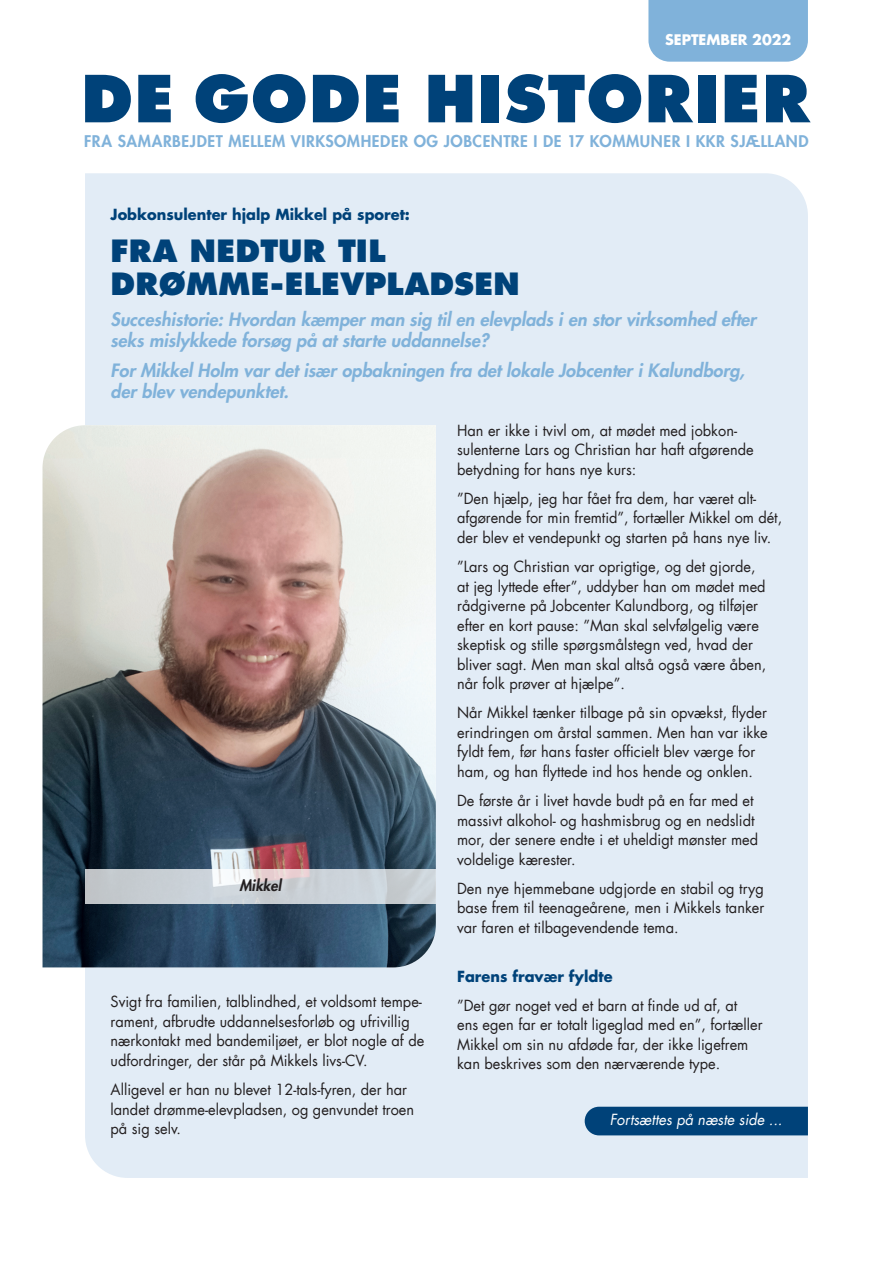
<style>
.page{position:relative;width:893px;height:1263px;background:#fff}
.page>*{position:absolute;margin:0;border:0;box-sizing:border-box;transform-origin:0 0}
.t1{font:800 63px "Futura LT";letter-spacing:.025em;color:#004279}
.Overskrift_-_Nyt_des{font:800 30px/33px "Futura LT";letter-spacing:.005em;color:#004279}
.Underoverskrift_-_Ny{font:italic 800 18px/21px "Futura LT";color:#80b2da}
.t2{font:800 15.75px "Futura LT";letter-spacing:.035em;color:#80b2da}
.Brødtekst_-_Nyt_desi{font:15px/19.5px "Futura LT";color:#231f20}
.Mellemrubrik_-_Nyt_d{font:700 15px "Futura LT";color:#004279}
.Kildeangivelse_-_Nyt{font:italic 15px "Futura LT";color:#fff}
.Billedtekst_-_Nyt_de{font:italic 800 15px "Futura LT";color:#231f20}
.t3{font:700 14.25px "Futura LT";letter-spacing:-.005em;color:#fff}
</style>
<div class="page">
<div style="left:85px;top:173px;width:723px;height:1005px;background:#e2ecf6"></div>
<div style="left:648px;top:0;width:160px;height:62px;background:#80b2da"></div>
<img style="left:43px;top:425px;width:393px;height:542px">
<div style="left:585px;top:1107px;width:223px;height:28px;background:#004279"></div>
<svg style="left:85px;top:870px;width:351px;height:34px;fill:#cad1d6"></svg>
<p class="t3" style="left:665px;top:30px;width:128px">SEPTEMBER 2022</p>
<p class="t1" style="left:81px;top:59px;width:730px">DE GODE HISTORIER</p>
<p class="t2" style="left:84px;top:131px;width:726px">FRA SAMARBEJDET MELLEM VIRKSOMHEDER OG JOBCENTRE I DE 17 KOMMUNER I KKR SJÆLLAND</p>
<h3 class="Mellemrubrik_-_Nyt_d" style="left:111px;top:204px;width:301px">Jobkonsulenter hjalp Mikkel på sporet:</h3>
<h1 class="Overskrift_-_Nyt_des" style="left:111px;top:234px;width:411px">FRA NEDTUR TIL<br>DRØMME-ELEVPLADSEN</h1>
<h2 class="Underoverskrift_-_Ny" style="left:111px;top:308px;width:647px">Succeshistorie: Hvordan kæmper man sig til en elevplads i en stor virksomhed efter seks mislykkede forsøg på at starte uddannelse?</h2>
<h2 class="Underoverskrift_-_Ny" style="left:111px;top:360px;width:636px">For Mikkel Holm var det især opbakningen fra det lokale Jobcenter i Kalundborg, der blev vendepunktet.</h2>
<h4 class="Billedtekst_-_Nyt_de" style="left:239px;top:876px;width:43px">Mikkel</h4>
<p class="Brødtekst_-_Nyt_desi" style="left:111px;top:992px;width:315px">Svigt fra familien, talblindhed, et voldsomt tempe&shy;rament, afbrudte uddannelsesforløb og ufrivillig nærkontakt med bandemiljøet, er blot nogle af de udfordringer, der står på Mikkels livs-CV.</p>
<p class="Brødtekst_-_Nyt_desi" style="left:111px;top:1080px;width:305px">Alligevel er han nu blevet 12-tals-fyren, der har landet drømme-elevpladsen, og genvundet troen på sig selv.</p>
<p class="Brødtekst_-_Nyt_desi" style="left:457px;top:420px;width:298px">Han er ikke i tvivl om, at mødet med jobkon-- sulenterne Lars og Christian har haft afgørende betydning for hans nye kurs:</p>
<p class="Brødtekst_-_Nyt_desi" style="left:457px;top:489px;width:327px">”Den hjælp, jeg har fået fra dem, har været alt&shy;afgørende for min fremtid”, fortæller Mikkel om dét, der blev et vendepunkt og starten på hans nye liv.</p>
<p class="Brødtekst_-_Nyt_desi" style="left:457px;top:557px;width:311px">”Lars og Christian var oprigtige, og det gjorde, at jeg lyttede efter”, uddyber han om mødet med rådgiverne på Jobcenter Kalundborg, og tilføjer efter en kort pause: ”Man skal selvfølgelig være skeptisk og stille spørgsmålstegn ved, hvad der bliver sagt. Men man skal altså også være åben, når folk prøver at hjælpe”.</p>
<p class="Brødtekst_-_Nyt_desi" style="left:457px;top:703px;width:312px">Når Mikkel tænker tilbage på sin opvækst, flyder erindringen om årstal sammen. Men han var ikke fyldt fem, før hans faster officielt blev værge for ham, og han flyttede ind hos hende og onklen.</p>
<p class="Brødtekst_-_Nyt_desi" style="left:457px;top:791px;width:303px">De første år i livet havde budt på en far med et massivt alkohol- og hashmisbrug og en nedslidt mor, der senere endte i et uheldigt mønster med voldelige kærester.</p>
<p class="Brødtekst_-_Nyt_desi" style="left:457px;top:879px;width:309px;text-align:justify">Den nye hjemmebane udgjorde en stabil og tryg base frem til teenageårene, men i Mikkels tanker var faren et tilbagevendende tema.</p>
<h3 class="Mellemrubrik_-_Nyt_d" style="left:457px;top:966px;width:157px">Farens fravær fyldte</h3>
<p class="Brødtekst_-_Nyt_desi" style="left:457px;top:996px;width:307px">”Det gør noget ved et barn at finde ud af, at<br>ens egen far er totalt ligeglad med en”, fortæller Mikkel om sin nu afdøde far, der ikke ligefrem kan beskrives som den nærværende type.</p>
<p class="Kildeangivelse_-_Nyt" style="left:610px;top:1110px;width:174px">Fortsættes på næste side ...</p>
</div>
